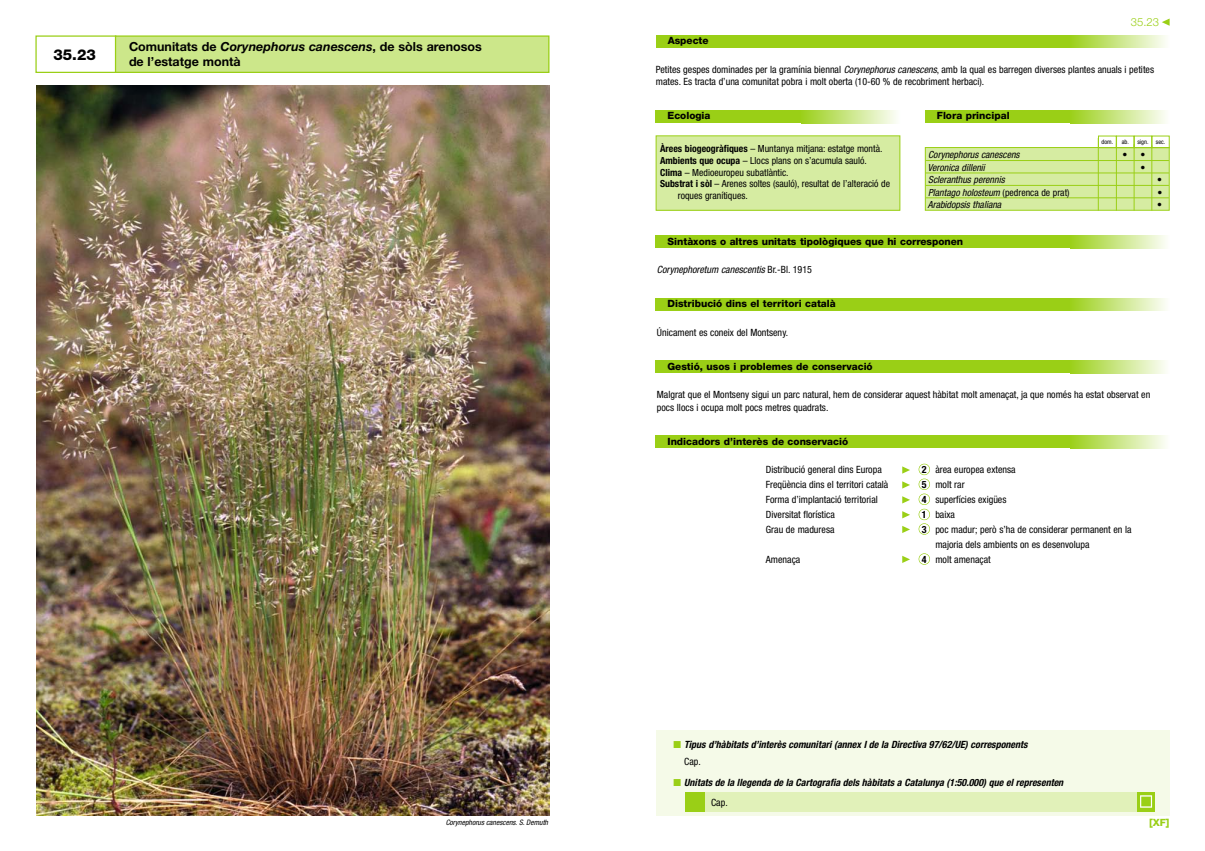
<style>
.page{position:relative;width:1205px;height:851px;background:#fff}
.page>*{position:absolute;margin:0;border:0;box-sizing:border-box;transform-origin:0 0}
.t1{font:800 15px "Helvetica Neue";color:#000}
.t2{font:700 12.5px/15px "Helvetica Neue";color:#000}
.t3{font:300 11.25px "Helvetica Neue";color:#9acf16}
.t4{font:condensed 10px/12.5px "Helvetica Neue";color:#000}
.t5{font:800 10px "Helvetica Neue";color:#000}
.t6{font:italic 700 condensed 10px/17.5px "Helvetica Neue";color:#000}
.t7{font:italic condensed 10px "Helvetica Neue";color:#000}
.t8{font:800 10px "Helvetica Neue";color:#9acf16}
.t9{font:condensed 9.75px "Helvetica Neue";color:#000}
.t10{font:italic condensed 9.75px "Helvetica Neue";color:#000}
.t11{font:italic condensed 7.5px "Helvetica Neue";color:#000}
.t12{font:condensed 6.25px "Helvetica Neue";color:#000}
.s1{font-style:italic}
.s2{font-style:normal}
.s3{font-weight:700}
.s4{color:#9acf16}
.s5{font-weight:400;font-style:normal}
</style>
<div class="page">
<div style="left:656px;top:298px;width:467px;height:12px;background:#9acf16"></div>
<svg style="left:1074px;top:298px;width:92px;height:12px"></svg>
<div style="left:656px;top:235px;width:467px;height:13px;background:#9acf16"></div>
<svg style="left:1074px;top:235px;width:92px;height:13px"></svg>
<div style="left:656px;top:360px;width:433px;height:13px;background:#9acf16"></div>
<svg style="left:1074px;top:360px;width:92px;height:13px"></svg>
<div style="left:656px;top:435px;width:467px;height:13px;background:#9acf16"></div>
<svg style="left:1074px;top:435px;width:92px;height:13px"></svg>
<div style="left:656px;top:730px;width:513px;height:85px;background:#f5fae8"></div>
<svg style="left:902px;top:466px;width:8px;height:7px"></svg>
<svg style="left:1162px;top:19px;width:7px;height:7px"></svg>
<svg style="left:902px;top:481px;width:8px;height:7px"></svg>
<svg style="left:902px;top:496px;width:8px;height:7px"></svg>
<svg style="left:902px;top:511px;width:8px;height:7px"></svg>
<svg style="left:902px;top:526px;width:8px;height:7px"></svg>
<svg style="left:902px;top:555px;width:8px;height:8px"></svg>
<div style="left:918px;top:463px;width:12px;height:12px;border:1px solid #9acf16;border-radius:50%"></div>
<div style="left:918px;top:478px;width:12px;height:12px;border:1px solid #9acf16;border-radius:50%"></div>
<div style="left:918px;top:493px;width:12px;height:12px;border:1px solid #9acf16;border-radius:50%"></div>
<div style="left:918px;top:508px;width:12px;height:12px;border:1px solid #9acf16;border-radius:50%"></div>
<div style="left:918px;top:523px;width:12px;height:11px;border:1px solid #9acf16;border-radius:50%"></div>
<div style="left:918px;top:553px;width:12px;height:11px;border:1px solid #9acf16;border-radius:50%"></div>
<div style="left:705px;top:791px;width:432px;height:20px;background:#e1f1b9"></div>
<div style="left:685px;top:791px;width:20px;height:20px;background:#9acf16"></div>
<svg style="left:1137px;top:792px;width:18px;height:19px"></svg>
<img style="left:1137px;top:795px;width:15px;height:12px">
<div style="left:925px;top:147px;width:244px;height:63px;background:#d6eca2"></div>
<hr style="left:925px;top:160px;width:244px;height:1px;background:#9acf16">
<hr style="left:925px;top:173px;width:244px;height:1px;background:#9acf16">
<hr style="left:925px;top:185px;width:244px;height:1px;background:#9acf16">
<hr style="left:925px;top:197px;width:244px;height:1px;background:#9acf16">
<div style="left:925px;top:147px;width:244px;height:63px;border:1px solid #9acf16"></div>
<div style="left:656px;top:35px;width:416px;height:13px;background:#9acf16"></div>
<svg style="left:1072px;top:35px;width:94px;height:13px"></svg>
<div style="left:656px;top:110px;width:222px;height:13px;background:#9acf16"></div>
<svg style="left:804px;top:110px;width:92px;height:13px"></svg>
<div style="left:925px;top:110px;width:222px;height:13px;background:#9acf16"></div>
<svg style="left:1074px;top:110px;width:92px;height:13px"></svg>
<div style="left:656px;top:136px;width:244px;height:74px;background:#d6eca2"></div>
<div style="left:1098px;top:136px;width:18px;height:12px;border:1px solid #9acf16"></div>
<div style="left:1116px;top:136px;width:18px;height:12px;border:1px solid #9acf16"></div>
<div style="left:1134px;top:136px;width:18px;height:12px;border:1px solid #9acf16"></div>
<div style="left:1151px;top:136px;width:18px;height:12px;border:1px solid #9acf16"></div>
<hr style="left:1098px;top:138px;width:1px;height:72px;background:#9acf16">
<hr style="left:1116px;top:143px;width:1px;height:67px;background:#9acf16">
<hr style="left:1134px;top:144px;width:1px;height:66px;background:#9acf16">
<hr style="left:1151px;top:145px;width:1px;height:65px;background:#9acf16">
<div style="left:35px;top:35px;width:81px;height:38px;border:1px solid #9acf16"></div>
<div style="left:116px;top:36px;width:433px;height:36px;background:#cce78a"></div>
<div style="left:115px;top:35px;width:434px;height:38px;border:1px solid #9acf16"></div>
<img style="left:36px;top:85px;width:513px;height:730px">
<h1 class="t1" style="left:53px;top:49px;width:44px">35.23</h1>
<p class="t2" style="left:129px;top:41px;width:354px">Comunitats de <span class="s1">Corynephorus canescens</span>, de sòls arenosos de l’estatge montà</p>
<p class="t11" style="left:446px;top:819px;width:104px">Corynephorus canescens<span class="s2">.</span> S. Demuth</p>
<p class="t5" style="left:668px;top:37px;width:42px">Aspecte</p>
<p class="t3" style="left:1131px;top:18px;width:30px">35.23</p>
<p class="t4" style="left:656px;top:64px;width:500px">Petites gespes dominades per la gramínia biennal <span class="s1">Corynephorus canescens</span>, amb la qual es barregen diverses plantes anuals i petites mates. Es tracta d’una comunitat pobra i molt oberta (10-60 % de recobriment herbaci).</p>
<p class="t5" style="left:667px;top:112px;width:44px">Ecologia</p>
<p class="t5" style="left:937px;top:112px;width:74px">Flora principal</p>
<p class="t9" style="left:660px;top:145px;width:224px"><span class="s3">Àrees biogeogràfiques</span> – Muntanya mitjana: estatge montà.</p>
<p class="t9" style="left:660px;top:157px;width:208px"><span class="s3">Ambients que ocupa</span> – Llocs plans on s’acumula sauló.</p>
<p class="t9" style="left:660px;top:169px;width:130px"><span class="s3">Clima</span> – Medioeuropeu subatlàntic.</p>
<p class="t9" style="left:660px;top:180px;width:231px"><span class="s3">Substrat i sòl</span> – Arenes soltes (sauló), resultat de l’alteració de</p>
<p class="t9" style="left:678px;top:192px;width:71px">roques granítiques.</p>
<p class="t12" style="left:1101px;top:139px;width:13px">dom.</p>
<p class="t12" style="left:1121px;top:139px;width:45px">ab. sign. sec.</p>
<p class="t10" style="left:928px;top:151px;width:93px">Corynephorus canescens</p>
<p class="t9" style="left:1122px;top:151px;width:25px">• •</p>
<p class="t10" style="left:928px;top:164px;width:59px">Veronica dillenii</p>
<p class="t9" style="left:1140px;top:164px;width:6px">•</p>
<p class="t10" style="left:928px;top:176px;width:78px">Scleranthus perennis</p>
<p class="t9" style="left:1157px;top:176px;width:6px">•</p>
<p class="t10" style="left:928px;top:189px;width:143px">Plantago holosteum <span class="s2">(pedrenca de prat)</span></p>
<p class="t9" style="left:1157px;top:189px;width:6px">•</p>
<p class="t10" style="left:928px;top:201px;width:75px">Arabidopsis thaliana</p>
<p class="t9" style="left:1157px;top:201px;width:6px">•</p>
<p class="t5" style="left:667px;top:237px;width:297px">Sintàxons o altres unitats tipològiques que hi corresponen</p>
<p class="t7" style="left:657px;top:266px;width:156px">Corynephoretum canescentis <span class="s2">Br.-Bl. 1915</span></p>
<p class="t5" style="left:667px;top:300px;width:170px">Distribució dins el territori català</p>
<p class="t4" style="left:657px;top:326px;width:133px">Únicament es coneix del Montseny.</p>
<p class="t5" style="left:667px;top:362px;width:207px">Gestió, usos i problemes de conservació</p>
<p class="t4" style="left:657px;top:389px;width:495px">Malgrat que el Montseny sigui un parc natural, hem de considerar aquest hàbitat molt amenaçat, ja que només ha estat observat en pocs llocs i ocupa molt pocs metres quadrats.</p>
<p class="t5" style="left:667px;top:437px;width:182px">Indicadors d’interès de conservació</p>
<p class="t4" style="left:766px;top:464px;width:117px">Distribució general dins Europa</p>
<p class="t4" style="left:922px;top:464px;width:95px"><span class="s3">2</span> àrea europea extensa</p>
<p class="t4" style="left:766px;top:479px;width:124px">Freqüència dins el territori català</p>
<p class="t4" style="left:922px;top:479px;width:44px"><span class="s3">5</span> molt rar</p>
<p class="t4" style="left:766px;top:494px;width:113px">Forma d’implantació territorial</p>
<p class="t4" style="left:922px;top:494px;width:86px"><span class="s3">4</span> superfícies exigües</p>
<p class="t4" style="left:766px;top:509px;width:71px">Diversitat florística</p>
<p class="t4" style="left:922px;top:509px;width:35px"><span class="s3">1</span> baixa</p>
<p class="t4" style="left:766px;top:524px;width:70px">Grau de maduresa</p>
<p class="t4" style="left:935px;top:522px;width:198px;line-height:15px;text-indent:-13px"><span class="s3">3</span> poc madur; però s’ha de considerar permanent en la majoria dels ambients on es desenvolupa</p>
<p class="t4" style="left:766px;top:554px;width:36px">Amenaça</p>
<p class="t4" style="left:922px;top:554px;width:70px"><span class="s3">4</span> molt amenaçat</p>
<p class="t6" style="left:684px;top:736px;width:345px;text-indent:-11px"><span class="s4">■</span> Tipus d’hàbitats d’interès comunitari (annex I de la Directiva 97/62/UE) corresponents<br><span class="s5">Cap.</span></p>
<p class="t6" style="left:711px;top:773px;width:354px;line-height:19.9px;text-indent:-37px"><span class="s4">■</span> Unitats de la llegenda de la Cartografia dels hàbitats a Catalunya (1:50.000) que el representen<br><span class="s5">Cap.</span></p>
<p class="t8" style="left:1149px;top:819px;width:22px">[XF]</p>
</div>
